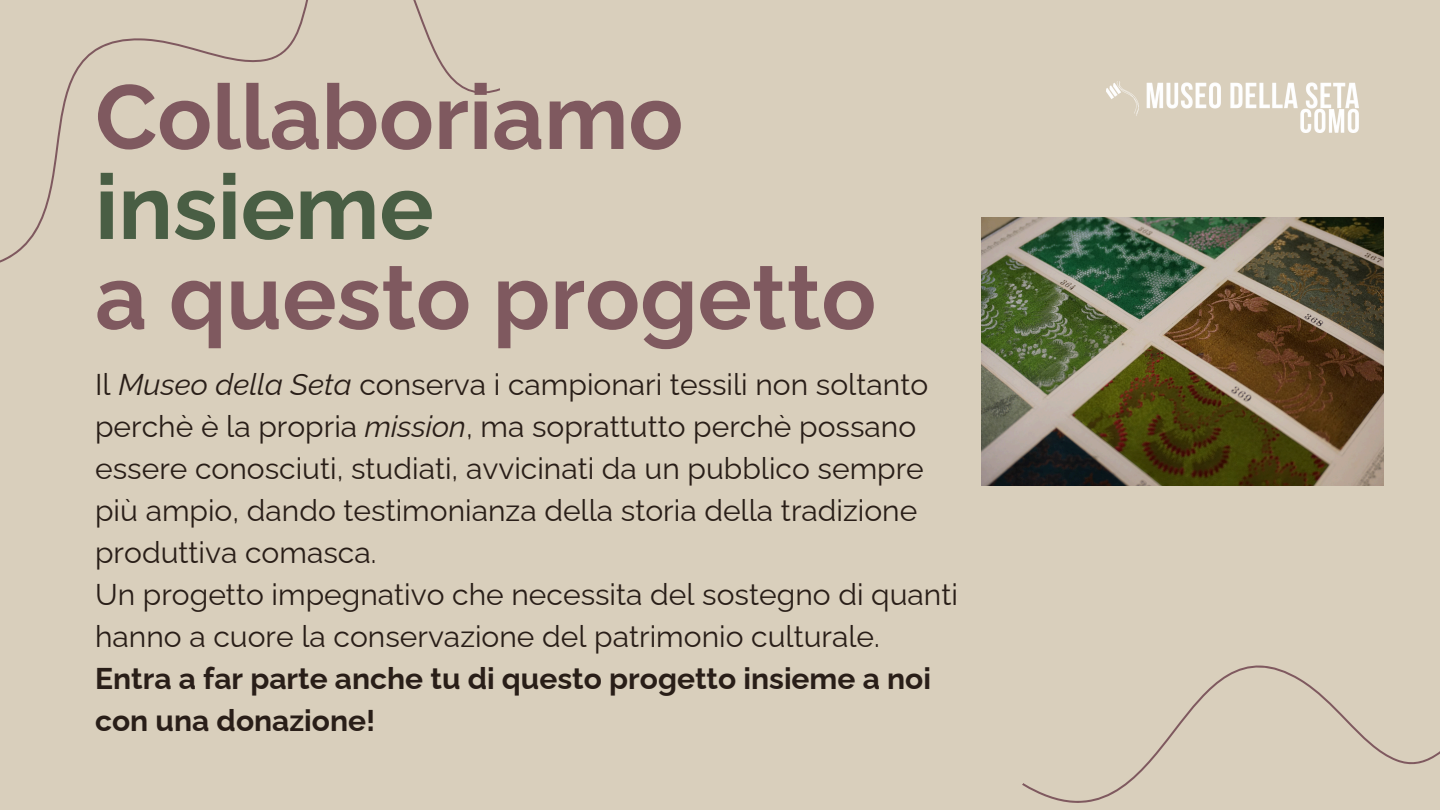
<style>
.page{position:relative;width:1440px;height:810px;background:#d9cfbc}
.page>*{position:absolute;margin:0;border:0;box-sizing:border-box;transform-origin:0 0}
.t1{font:700 90.6px/90px "Raleway";color:#7f595f}
.t2{font:30px/42px "Raleway";color:#291e18}
.t3{font:700 30px "Raleway";color:#291e18}
.s1{color:#495e44}
.s2{font-style:italic}
</style>
<div class="page">
<svg style="left:0;top:0;width:500px;height:263px"></svg>
<svg style="left:1022px;top:665px;width:418px;height:138px"></svg>
<img style="left:1107px;top:81px;width:252px;height:52px">
<img style="left:982px;top:218px;width:402px;height:267px">
<p class="t1" style="left:95px;top:72px;width:783px">Collaboriamo <span class="s1">insieme<br></span>a questo progetto</p>
<p class="t2" style="left:95px;top:364px;width:835px">Il <span class="s2">Museo della Seta</span> conserva i campionari tessili non soltanto perchè è la propria <span class="s2">mission</span>, ma soprattutto perchè possano essere conosciuti, studiati, avvicinati da un pubblico sempre più ampio, dando testimonianza della storia della tradizione produttiva comasca.</p>
<p class="t2" style="left:95px;top:574px;width:864px">Un progetto impegnativo che necessita del sostegno di quanti hanno a cuore la conservazione del patrimonio culturale.</p>
<p class="t3" style="left:95px;top:661px;width:837px">Entra a far parte anche tu di questo progetto insieme a noi</p>
<p class="t3" style="left:95px;top:703px;width:282px">con una donazione!</p>
</div>
